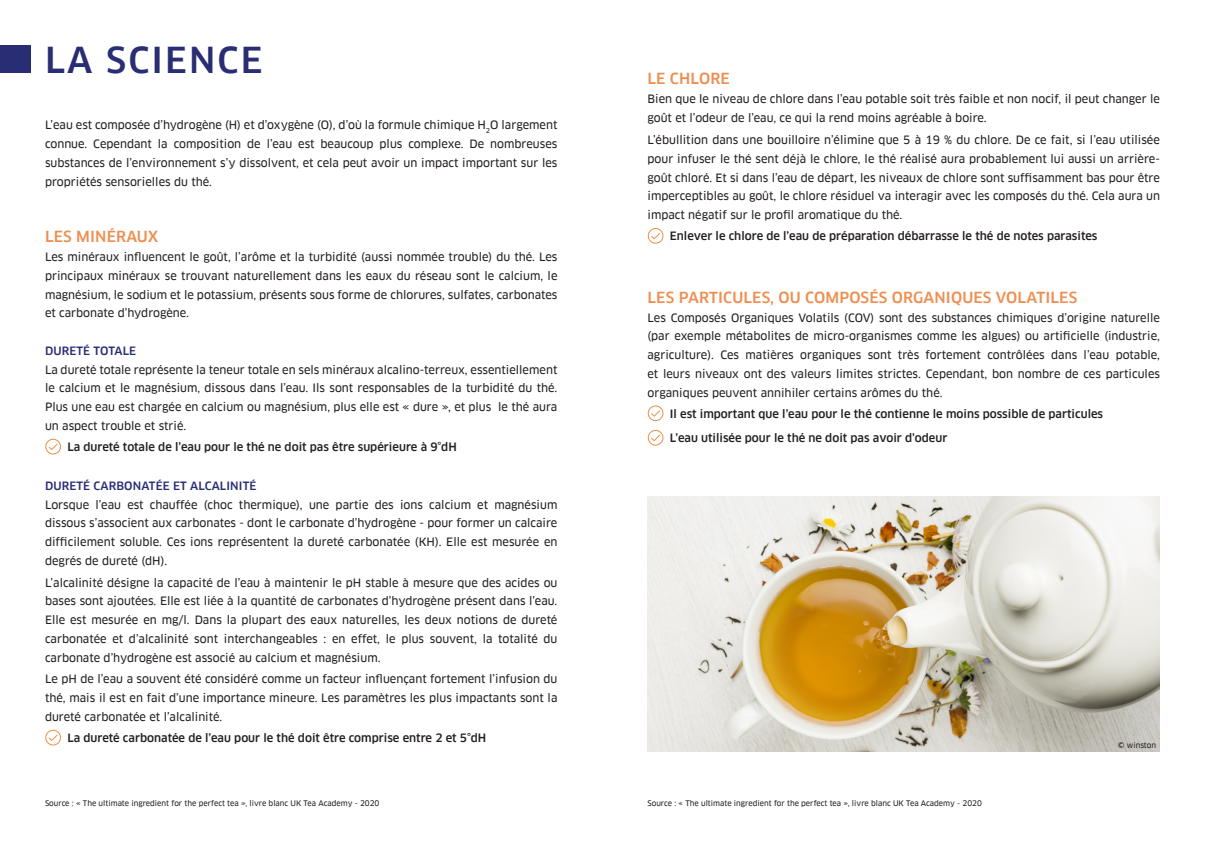
<style>
.page{position:relative;width:1205px;height:851px;background:#fff}
.page>*{position:absolute;margin:0;border:0;box-sizing:border-box;transform-origin:0 0}
.t1{font:500 35px "Clan Pro";letter-spacing:.06em;color:#282d74}
.t2{font:500 15px "Clan Pro";letter-spacing:.01em;color:#ee8f52}
.t3{font:11.25px/18.8px "Clan Pro News";color:#231f20;text-align:justify}
.t4{font:500 11.25px "Clan Pro";color:#231f20}
.t5{font:500 11.25px "Clan Pro";letter-spacing:.01em;color:#282d74}
.t6{font:7.5px "Clan Pro News";color:#231f20}
</style>
<div class="page">
<div style="left:0;top:45px;width:31px;height:28px;background:#282d74"></div>
<img style="left:647px;top:497px;width:513px;height:254px">
<svg style="left:45px;top:438px;width:16px;height:16px"></svg>
<svg style="left:45px;top:729px;width:16px;height:16px"></svg>
<svg style="left:648px;top:228px;width:15px;height:16px"></svg>
<svg style="left:648px;top:405px;width:15px;height:16px"></svg>
<svg style="left:648px;top:430px;width:15px;height:15px"></svg>
<p class="t1" style="left:45px;top:39px;width:219px">LA SCIENCE</p>
<p class="t3" style="left:45px;top:116px;width:514px">L’eau est composée d’hydrogène (H) et d’oxygène (O), d’où la formule chimique H<sub>2</sub>O largement connue. Cependant la composition de l’eau est beaucoup plus complexe. De nombreuses substances de l’environnement s’y dissolvent, et cela peut avoir un impact important sur les propriétés sensorielles du thé.</p>
<p class="t2" style="left:45px;top:228px;width:115px">LES MINÉRAUX</p>
<p class="t3" style="left:45px;top:247px;width:514px">Les minéraux influencent le goût, l’arôme et la turbidité (aussi nommée trouble) du thé. Les principaux minéraux se trouvant naturellement dans les eaux du réseau sont le calcium, le magnésium, le sodium et le potassium, présents sous forme de chlorures, sulfates, carbonates et carbonate d’hydrogène.</p>
<p class="t5" style="left:45px;top:344px;width:93px">DURETÉ TOTALE</p>
<p class="t3" style="left:45px;top:360px;width:514px">La dureté totale représente la teneur totale en sels minéraux alcalino-terreux, essentiellement le calcium et le magnésium, dissous dans l’eau. Ils sont responsables de la turbidité du thé.<br>Plus une eau est chargée en calcium ou magnésium, plus elle est « dure », et plus le thé aura un aspect trouble et strié.</p>
<p class="t4" style="left:67px;top:440px;width:391px">La dureté totale de l’eau pour le thé ne doit pas être supérieure à 9°dH</p>
<p class="t5" style="left:45px;top:479px;width:213px">DURETÉ CARBONATÉE ET ALCALINITÉ</p>
<p class="t3" style="left:45px;top:495px;width:514px">Lorsque l’eau est chauffée (choc thermique), une partie des ions calcium et magnésium dissous s’associent aux carbonates - dont le carbonate d’hydrogène - pour former un calcaire difficilement soluble. Ces ions représentent la dureté carbonatée (KH). Elle est mesurée en degrés de dureté (dH).</p>
<p class="t3" style="left:45px;top:573px;width:514px">L’alcalinité désigne la capacité de l’eau à maintenir le pH stable à mesure que des acides ou bases sont ajoutées. Elle est liée à la quantité de carbonates d’hydrogène présent dans l’eau.<br>Elle est mesurée en mg/l. Dans la plupart des eaux naturelles, les deux notions de dureté carbonatée et d’alcalinité sont interchangeables : en effet, le plus souvent, la totalité du carbonate d’hydrogène est associé au calcium et magnésium.</p>
<p class="t3" style="left:45px;top:669px;width:514px">Le pH de l’eau a souvent été considéré comme un facteur influençant fortement l’infusion du thé, mais il est en fait d’une importance mineure. Les paramètres les plus impactants sont la dureté carbonatée et l’alcalinité.</p>
<p class="t4" style="left:67px;top:731px;width:420px">La dureté carbonatée de l’eau pour le thé doit être comprise entre 2 et 5°dH</p>
<p class="t2" style="left:647px;top:70px;width:84px">LE CHLORE</p>
<p class="t3" style="left:647px;top:90px;width:514px">Bien que le niveau de chlore dans l’eau potable soit très faible et non nocif, il peut changer le goût et l’odeur de l’eau, ce qui la rend moins agréable à boire.</p>
<p class="t3" style="left:647px;top:131px;width:514px">L’ébullition dans une bouilloire n’élimine que 5 à 19 % du chlore. De ce fait, si l’eau utilisée pour infuser le thé sent déjà le chlore, le thé réalisé aura probablement lui aussi un arrière&shy;goût chloré. Et si dans l’eau de départ, les niveaux de chlore sont suffisamment bas pour être imperceptibles au goût, le chlore résiduel va interagir avec les composés du thé. Cela aura un impact négatif sur le profil aromatique du thé.</p>
<p class="t4" style="left:670px;top:229px;width:429px">Enlever le chlore de l’eau de préparation débarrasse le thé de notes parasites</p>
<p class="t2" style="left:647px;top:288px;width:431px">LES PARTICULES, OU COMPOSÉS ORGANIQUES VOLATILES</p>
<p class="t3" style="left:647px;top:308px;width:514px">Les Composés Organiques Volatils (COV) sont des substances chimiques d’origine naturelle (par exemple métabolites de micro-organismes comme les algues) ou artificielle (industrie, agriculture). Ces matières organiques sont très fortement contrôlées dans l’eau potable, et leurs niveaux ont des valeurs limites strictes. Cependant, bon nombre de ces particules organiques peuvent annihiler certains arômes du thé.</p>
<p class="t4" style="left:670px;top:407px;width:435px">Il est important que l’eau pour le thé contienne le moins possible de particules</p>
<p class="t4" style="left:670px;top:431px;width:279px">L’eau utilisée pour le thé ne doit pas avoir d’odeur</p>
<p class="t6" style="left:1118px;top:741px;width:40px">© winston</p>
<p class="t6" style="left:45px;top:798px;width:336px">Source : « The ultimate ingredient for the perfect tea », livre blanc UK Tea Academy - 2020</p>
<p class="t6" style="left:647px;top:798px;width:336px">Source : « The ultimate ingredient for the perfect tea », livre blanc UK Tea Academy - 2020</p>
</div>
